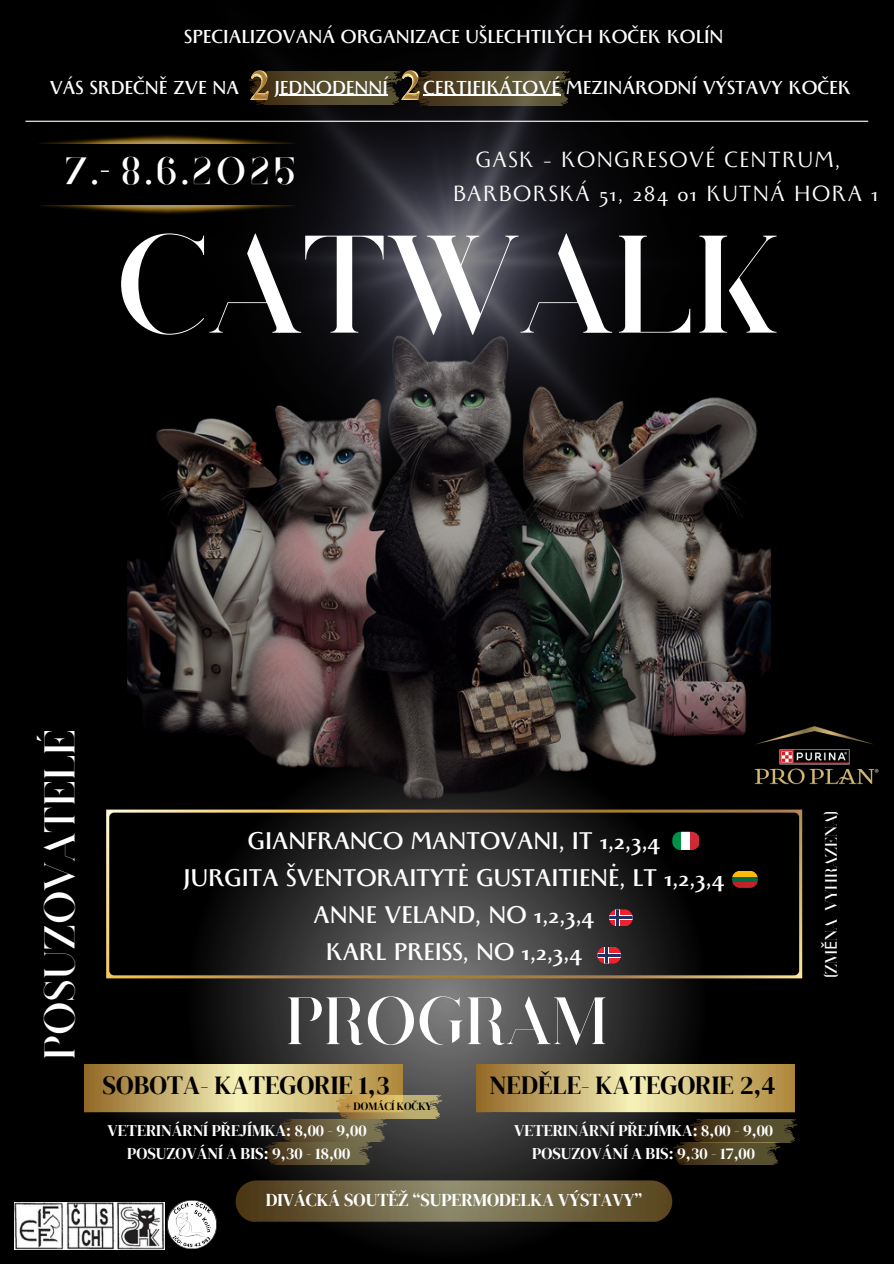
<style>
.page{position:relative;width:894px;height:1264px;background:#fff}
.page>*{position:absolute;margin:0;border:0;box-sizing:border-box;transform-origin:0 0}
.t1{font:138.15px "Coterie";color:#fff}
.t2{font:66.45px "Coterie";color:#fff}
.t3{font:43.05px "Coterie";color:#fff}
.t4{font:38.1px "Coterie";color:#fff}
.t5{font:700 29.1px "Monterchi";color:#fff}
.t6{font:700 27px/37.2px "Monterchi";color:#fff;text-align:center}
.t7{font:26.1px "DM Serif Display";color:#000}
.t8{font:24.6px/33.8px "Monterchi";letter-spacing:.06em;color:#fff}
.t9{font:700 21px "Monterchi";color:#fff}
.t10{font:18px "DM Serif Display";color:#fff}
.t11{font:16.5px "Coterie";color:#fff}
.t12{font:16.35px "DM Serif Display";color:#fff}
.t13{font:11.1px "DM Serif Display";color:#000}
.s1{font-family:"Noto Sans"}
</style>
<div class="page">
<div style="left:0;top:0;width:893px;height:1263px;background:#000"></div>
<img style="left:119px;top:10px;width:669px;height:679px">
<img style="left:183px;top:978px;width:527px;height:271px">
<img style="left:128px;top:179px;width:642px;height:630px">
<hr style="left:25px;top:121px;width:843px;height:1px;background:#fff">
<svg style="left:106px;top:809px;width:696px;height:169px"></svg>
<img style="left:235px;top:1180px;width:437px;height:41px;border-radius:21px">
<img style="left:15px;top:1202px;width:149px;height:47px">
<img style="left:168px;top:1200px;width:48px;height:48px">
<img style="left:84px;top:1064px;width:318px;height:66px">
<img style="left:279px;top:1118px;width:107px;height:23px">
<img style="left:335px;top:1095px;width:107px;height:23px">
<img style="left:672px;top:1142px;width:107px;height:22px">
<img style="left:689px;top:1119px;width:107px;height:23px">
<img style="left:251px;top:71px;width:18px;height:1px">
<img style="left:411px;top:72px;width:159px;height:33px">
<img style="left:247px;top:72px;width:154px;height:32px">
<hr style="left:274px;top:95px;width:114px;height:1px;background:#fff">
<hr style="left:423px;top:95px;width:137px;height:1px;background:#fff">
<img style="left:401px;top:71px;width:18px;height:29px">
<img style="left:40px;top:134px;width:261px;height:82px">
<img style="left:264px;top:1142px;width:107px;height:22px">
<img style="left:476px;top:1064px;width:318px;height:66px">
<img style="left:744px;top:715px;width:135px;height:79px">
<svg style="left:609px;top:909px;width:23px;height:17px"></svg>
<svg style="left:615px;top:909px;width:4px;height:17px"></svg>
<div style="left:609px;top:915px;width:23px;height:5px;background:#222f61"></div>
<svg style="left:616px;top:909px;width:2px;height:17px"></svg>
<hr style="left:609px;top:916px;width:23px;height:2px;background:#222f61">
<div style="left:731px;top:876px;width:26px;height:6px;background:#006a42"></div>
<div style="left:731px;top:882px;width:26px;height:5px;background:#c22229"></div>
<svg style="left:731px;top:870px;width:26px;height:6px"></svg>
<div style="left:672px;top:831px;width:9px;height:18px;background:#009246"></div>
<div style="left:681px;top:831px;width:9px;height:18px;background:#fff"></div>
<div style="left:690px;top:831px;width:9px;height:18px;background:#ce2b37"></div>
<svg style="left:597px;top:946px;width:23px;height:17px"></svg>
<div style="left:603px;top:946px;width:5px;height:17px;background:#fff"></div>
<svg style="left:597px;top:953px;width:23px;height:4px"></svg>
<svg style="left:605px;top:946px;width:2px;height:17px"></svg>
<hr style="left:597px;top:954px;width:23px;height:2px;background:#222f61">
<h3 class="t9" style="left:184px;top:27px;width:540px">SPECIALIZOVANÁ ORGANIZACE UŠLECHTILÝCH KOČEK KOLÍN</h3>
<p class="t9" style="left:50px;top:77px;width:191px">VÁS SRDEČNĚ ZVE NA</p>
<p class="t9" style="left:274px;top:77px;width:115px">JEDNODENNÍ</p>
<p class="t9" style="left:423px;top:77px;width:429px">CERTIFIKÁTOVÉ MEZINÁRODNÍ VÝSTAVY KOČEK</p>
<p class="t4" style="left:64px;top:155px;width:234px">7. 8.6.2025</p>
<p class="t5" style="left:100px;top:154px;width:12px">-</p>
<p class="t8" style="left:453px;top:146px;width:426px;text-indent:23px">GASK - KONGRESOVÉ CENTRUM,<br>BARBORSKÁ 51, 284 01 KUTNÁ HORA 1</p>
<p class="t1" style="left:115px;top:226px;width:664px">CATWALK</p>
<h6 class="t3" style="left:41px;top:1059px;width:332px;rotate:-90deg">POSUZOVATELÉ</h6>
<p class="t6" style="left:183px;top:826px;width:542px">GIANFRANCO MANTOVANI, IT 1,2,3,4<br>JURGITA ŠVENTORAITYTĖ GUSTAITIENĖ, LT 1,2,3,4<br>ANNE VELAND, NO 1,2,3,4<br>KARL PREISS, NO 1,2,3,4</p>
<p class="t2" style="left:285px;top:992px;width:324px">PROGRAM</p>
<h1 class="t7" style="left:102px;top:1067px;width:288px">SOBOTA- KATEGORIE 1,3</h1>
<p class="t7" style="left:489px;top:1067px;width:287px">NEDĚLE- KATEGORIE 2,4</p>
<p class="t13" style="left:345px;top:1098px;width:88px">+ DOMÁCÍ KOČKY</p>
<p class="t12" style="left:107px;top:1119px;width:260px">VETERINÁRNÍ PŘEJÍMKA: 8,00 - 9,00</p>
<p class="t12" style="left:127px;top:1141px;width:224px">POSUZOVÁNÍ A BIS: 9,30 - 18,00</p>
<p class="t12" style="left:514px;top:1119px;width:260px">VETERINÁRNÍ PŘEJÍMKA: 8,00 - 9,00</p>
<p class="t12" style="left:532px;top:1141px;width:224px">POSUZOVÁNÍ A BIS: 9,30 - 17,00</p>
<p class="t10" style="left:266px;top:1187px;width:378px">DIVÁCKÁ SOUTĚŽ “SUPERMODELKA VÝSTAVY”</p>
<h4 class="t11" style="left:823px;top:977px;width:169px;rotate:-90deg">(ZM<span class="s1">Ě</span>NA VYHRAZENA)</h4>
</div>
